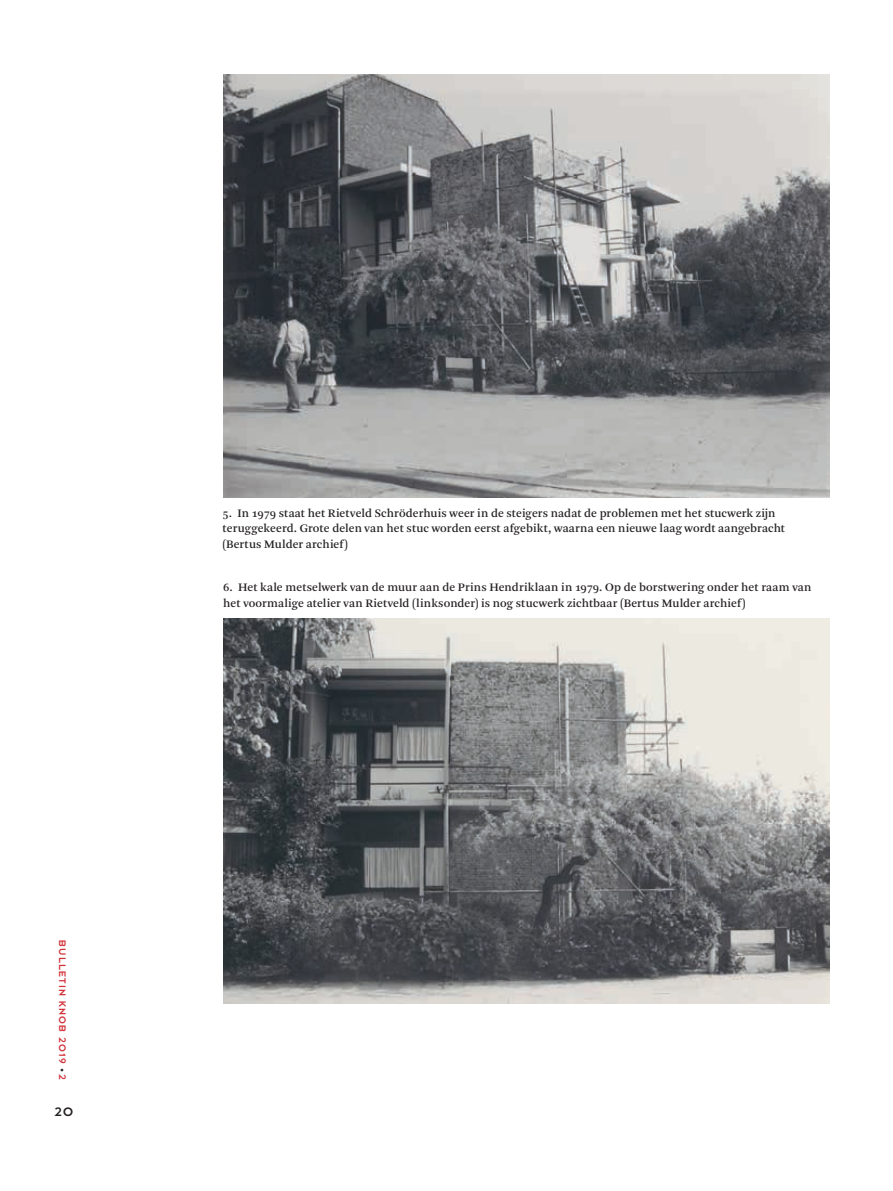
<style>
.page{position:relative;width:893px;height:1191px;background:#fff}
.page>*{position:absolute;margin:0;border:0;box-sizing:border-box;transform-origin:0 0}
.t1{font:13.5px "Dessau Pro";color:#231f20}
.t2{font:12px/15.8px "Arnhem Pro";letter-spacing:.01em;color:#231f20}
.t3{font:10.5px "Dessau Pro";letter-spacing:.11em;color:#d23139}
.s1{font-size:8.25px;color:#231f20}
</style>
<div class="page">
<img style="left:223px;top:74px;width:606px;height:423px">
<img style="left:223px;top:618px;width:606px;height:385px">
<p class="t3" style="left:68px;top:940px;width:141px;rotate:90deg">BULLETIN KNOB 2019 <span class="s1">•</span> 2</p>
<p class="t1" style="left:54px;top:1105px;width:20px">20</p>
<p class="t2" style="left:223px;top:505px;width:564px">5. In 1979 staat het Rietveld Schröderhuis weer in de steigers nadat de problemen met het stucwerk zijn teruggekeerd. Grote delen van het stuc worden eerst afgebikt, waarna een nieuwe laag wordt aangebracht (Bertus Mulder archief)</p>
<p class="t2" style="left:223px;top:579px;width:590px">6. Het kale metselwerk van de muur aan de Prins Hendriklaan in 1979. Op de borstwering onder het raam van het voormalige atelier van Rietveld (linksonder) is nog stucwerk zichtbaar (Bertus Mulder archief)</p>
</div>
